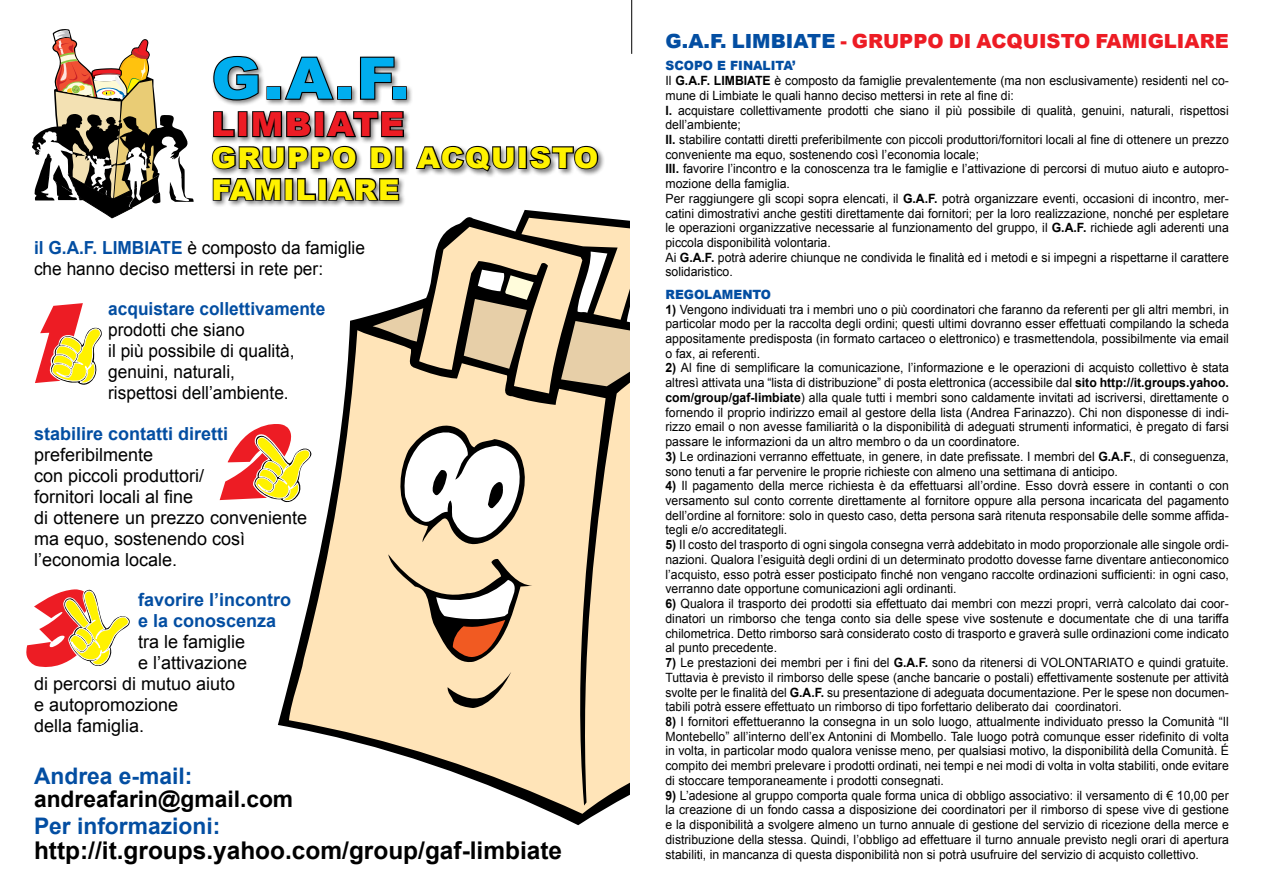
<style>
.page{position:relative;width:1263px;height:893px;background:#fff}
.page>*{position:absolute;margin:0;border:0;box-sizing:border-box;transform-origin:0 0}
.t1{font:900 57.15px "Arial";color:#00aeef;scale:1.04 1}
.t2{font:900 33.15px "Arial";color:#ed1c24;scale:1.04 1}
.t3{font:900 28.65px/31.8px "Arial";letter-spacing:.04em;color:#fff200;scale:1.04 1}
.t4{font:700 24.45px "Arial";color:#000}
.t5{font:700 22.8px "Arial";color:#034ea2}
.t6{font:700 22.8px "Arial";color:#000}
.t7{font:900 19.5px "Arial";color:#ed1c24}
.t8{font:18px/21px "Arial";color:#000}
.t9{font:18px/21px "Arial";color:#000;scale:.96 1}
.t10{font:700 18px/21px "Arial";color:#034ea2}
.t11{font:700 18px "Arial";color:#034ea2;scale:.96 1}
.t12{font:12.75px/14.7px "Arial";color:#000;text-align:justify;scale:.96 1}
.t13{font:12.75px/14.7px "Arial";color:#000;text-align:justify;scale:.95 1}
.t14{font:900 12.75px "Arial";color:#034ea2;scale:.96 1}
.s1{font-weight:700;color:#034ea2}
.s2{color:#034ea2}
.s3{font-weight:900;color:#034ea2}
.s4{font-weight:700}
</style>
<div class="page">
<svg style="left:289px;top:330px;width:340px;height:484px;fill:#ffe4b8"></svg>
<svg style="left:397px;top:416px;width:132px;height:128px"></svg>
<svg style="left:388px;top:554px;width:144px;height:112px;background:#d5b897"></svg>
<svg style="left:447px;top:672px;width:64px;height:36px;background:#ccb693"></svg>
<svg style="left:373px;top:275px;width:256px;height:118px;background:#b7a68b"></svg>
<hr style="left:631px;top:0;width:1px;height:54px;background:#000">
<svg style="left:32px;top:29px;width:162px;height:189px"></svg>
<div style="left:210px;top:54px;width:471px;height:221px;background:#000;opacity:.5"></div>
<div style="left:392px;top:86px;width:15px;height:14px;border:2px solid #000"></div>
<svg style="left:414px;top:144px;width:102px;height:29px"></svg>
<div style="left:518px;top:146px;width:9px;height:23px;border:2px solid #000"></div>
<svg style="left:528px;top:144px;width:72px;height:27px;background:#7e7e7e"></svg>
<svg style="left:211px;top:55px;width:194px;height:148px"></svg>
<svg style="left:35px;top:303px;width:67px;height:82px"></svg>
<svg style="left:220px;top:423px;width:92px;height:80px"></svg>
<svg style="left:26px;top:589px;width:104px;height:78px"></svg>
<h1 class="t1" style="left:212px;top:37px;width:191px">G.A.F.</h1>
<h2 class="t2" style="left:212px;top:100px;width:47px">LIMBIATE</h2>
<h3 class="t3" style="left:212px;top:141px;width:373px">GRUPPO DI ACQUISTO<br>FAMILIARE</h3>
<h3 class="t9" style="left:34px;top:237px;width:346px"><span class="s1">il G.A.F. LIMBIATE</span> è composto da famiglie che hanno deciso mettersi in rete per:</h3>
<h3 class="t11" style="left:108px;top:296px;width:228px">acquistare collettivamente</h3>
<h3 class="t9" style="left:108px;top:319px;width:196px">prodotti che siano<br>il più possibile di qualità, genuini, naturali, rispettosi dell’ambiente.</h3>
<h3 class="t10" style="left:34px;top:424px;width:196px">stabilire contatti diretti</h3>
<h3 class="t8" style="left:34px;top:444px;width:275px">preferibilmente<br>con piccoli produttori/<br>fornitori locali al fine<br>di ottenere un prezzo conveniente ma equo, sostenendo così l’economia locale.</h3>
<h3 class="t10" style="left:138px;top:590px;width:155px">favorire l’incontro e la conoscenza</h3>
<h3 class="t8" style="left:138px;top:631px;width:109px">tra le famiglie</h3>
<h3 class="t8" style="left:138px;top:652px;width:111px">e l’attivazione</h3>
<h3 class="t8" style="left:34px;top:673px;width:203px">di percorsi di mutuo aiuto</h3>
<h3 class="t8" style="left:34px;top:694px;width:146px">e autopromozione</h3>
<h3 class="t8" style="left:34px;top:715px;width:112px">della famiglia.</h3>
<h3 class="t5" style="left:34px;top:761px;width:160px">Andrea e-mail:</h3>
<h3 class="t6" style="left:34px;top:784px;width:261px">andreafarin@gmail.com</h3>
<h3 class="t5" style="left:34px;top:811px;width:188px">Per informazioni:</h3>
<h3 class="t4" style="left:34px;top:834px;width:530px">http://it.groups.yahoo.com/group/gaf-limbiate</h3>
<h3 class="t7" style="left:665px;top:27px;width:565px"><span class="s2">G.A.F. LIMBIATE</span> - GRUPPO DI ACQUISTO FAMIGLIARE</h3>
<p class="t12" style="left:665px;top:59px;width:588px;text-align:left"><span class="s3">SCOPO E FINALITA’<br></span>Il <span class="s4">G.A.F. LIMBIATE</span> è composto da famiglie prevalentemente (ma non esclusivamente) residenti nel co&shy;mune di Limbiate le quali hanno deciso mettersi in rete al fine di:<br><span class="s4">I.</span> acquistare collettivamente prodotti che siano il più possibile di qualità, genuini, naturali, rispettosi dell’ambiente;<br><span class="s4">II.</span> stabilire contatti diretti preferibilmente con piccoli produttori/fornitori locali al fine di ottenere un prezzo conveniente ma equo, sostenendo così l’economia locale;<br><span class="s4">III.</span> favorire l’incontro e la conoscenza tra le famiglie e l’attivazione di percorsi di mutuo aiuto e autopro&shy;mozione della famiglia.<br>Per raggiungere gli scopi sopra elencati, il <span class="s4">G.A.F.</span> potrà organizzare eventi, occasioni di incontro, mer&shy;catini dimostrativi anche gestiti direttamente dai fornitori; per la loro realizzazione, nonché per espletare le operazioni organizzative necessarie al funzionamento del gruppo, il <span class="s4">G.A.F.</span> richiede agli aderenti una piccola disponibilità volontaria.<br>Ai <span class="s4">G.A.F.</span> potrà aderire chiunque ne condivida le finalità ed i metodi e si impegni a rispettarne il carattere solidaristico.</p>
<p class="t14" style="left:665px;top:285px;width:112px">REGOLAMENTO</p>
<p class="t12" style="left:665px;top:302px;width:588px"><span class="s4">1)</span> Vengono individuati tra i membri uno o più coordinatori che faranno da referenti per gli altri membri, in particolar modo per la raccolta degli ordini; questi ultimi dovranno esser effettuati compilando la scheda appositamente predisposta (in formato cartaceo o elettronico) e trasmettendola, possibilmente via email o fax, ai referenti.</p>
<p class="t12" style="left:665px;top:361px;width:588px"><span class="s4">2)</span> Al fine di semplificare la comunicazione, l’informazione e le operazioni di acquisto collettivo è stata altresì attivata una “lista di distribuzione” di posta elettronica (accessibile dal <span class="s4">sito http://it.groups.yahoo. com/group/gaf-limbiate</span>) alla quale tutti i membri sono caldamente invitati ad iscriversi, direttamente o fornendo il proprio indirizzo email al gestore della lista (Andrea Farinazzo). Chi non disponesse di indi&shy;rizzo email o non avesse familiarità o la disponibilità di adeguati strumenti informatici, è pregato di farsi passare le informazioni da un altro membro o da un coordinatore.</p>
<p class="t12" style="left:665px;top:449px;width:588px"><span class="s4">3)</span> Le ordinazioni verranno effettuate, in genere, in date prefissate. I membri del <span class="s4">G.A.F.</span>, di conseguenza, sono tenuti a far pervenire le proprie richieste con almeno una settimana di anticipo.</p>
<p class="t12" style="left:665px;top:479px;width:588px"><span class="s4">4)</span> Il pagamento della merce richiesta è da effettuarsi all’ordine. Esso dovrà essere in contanti o con versamento sul conto corrente direttamente al fornitore oppure alla persona incaricata del pagamento dell’ordine al fornitore: solo in questo caso, detta persona sarà ritenuta responsabile delle somme affida&shy;tegli e/o accreditategli.</p>
<p class="t12" style="left:665px;top:537px;width:588px"><span class="s4">5)</span> Il costo del trasporto di ogni singola consegna verrà addebitato in modo proporzionale alle singole ordi&shy;nazioni. Qualora l’esiguità degli ordini di un determinato prodotto dovesse farne diventare antieconomico l’acquisto, esso potrà esser posticipato finché non vengano raccolte ordinazioni sufficienti: in ogni caso, verranno date opportune comunicazioni agli ordinanti.</p>
<p class="t12" style="left:665px;top:596px;width:588px"><span class="s4">6)</span> Qualora il trasporto dei prodotti sia effettuato dai membri con mezzi propri, verrà calcolato dai coor&shy;dinatori un rimborso che tenga conto sia delle spese vive sostenute e documentate che di una tariffa chilometrica. Detto rimborso sarà considerato costo di trasporto e graverà sulle ordinazioni come indicato al punto precedente.</p>
<p class="t13" style="left:665px;top:655px;width:595px"><span class="s4">7)</span> Le prestazioni dei membri per i fini del <span class="s4">G.A.F.</span> sono da ritenersi di VOLONTARIATO e quindi gratuite.<br>Tuttavia è previsto il rimborso delle spese (anche bancarie o postali) effettivamente sostenute per attività svolte per le finalità del <span class="s4">G.A.F.</span> su presentazione di adeguata documentazione. Per le spese non documen&shy;tabili potrà essere effettuato un rimborso di tipo forfettario deliberato dai coordinatori.</p>
<p class="t12" style="left:665px;top:714px;width:588px"><span class="s4">8)</span> I fornitori effettueranno la consegna in un solo luogo, attualmente individuato presso la Comunità “Il Montebello” all’interno dell’ex Antonini di Mombello. Tale luogo potrà comunque esser ridefinito di volta in volta, in particolar modo qualora venisse meno, per qualsiasi motivo, la disponibilità della Comunità. É compito dei membri prelevare i prodotti ordinati, nei tempi e nei modi di volta in volta stabiliti, onde evitare di stoccare temporaneamente i prodotti consegnati.</p>
<p class="t12" style="left:665px;top:788px;width:588px"><span class="s4">9)</span> L’adesione al gruppo comporta quale forma unica di obbligo associativo: il versamento di € 10,00 per la creazione di un fondo cassa a disposizione dei coordinatori per il rimborso di spese vive di gestione e la disponibilità a svolgere almeno un turno annuale di gestione del servizio di ricezione della merce e distribuzione della stessa. Quindi, l’obbligo ad effettuare il turno annuale previsto negli orari di apertura stabiliti, in mancanza di questa disponibilità non si potrà usufruire del servizio di acquisto collettivo.</p>
</div>
